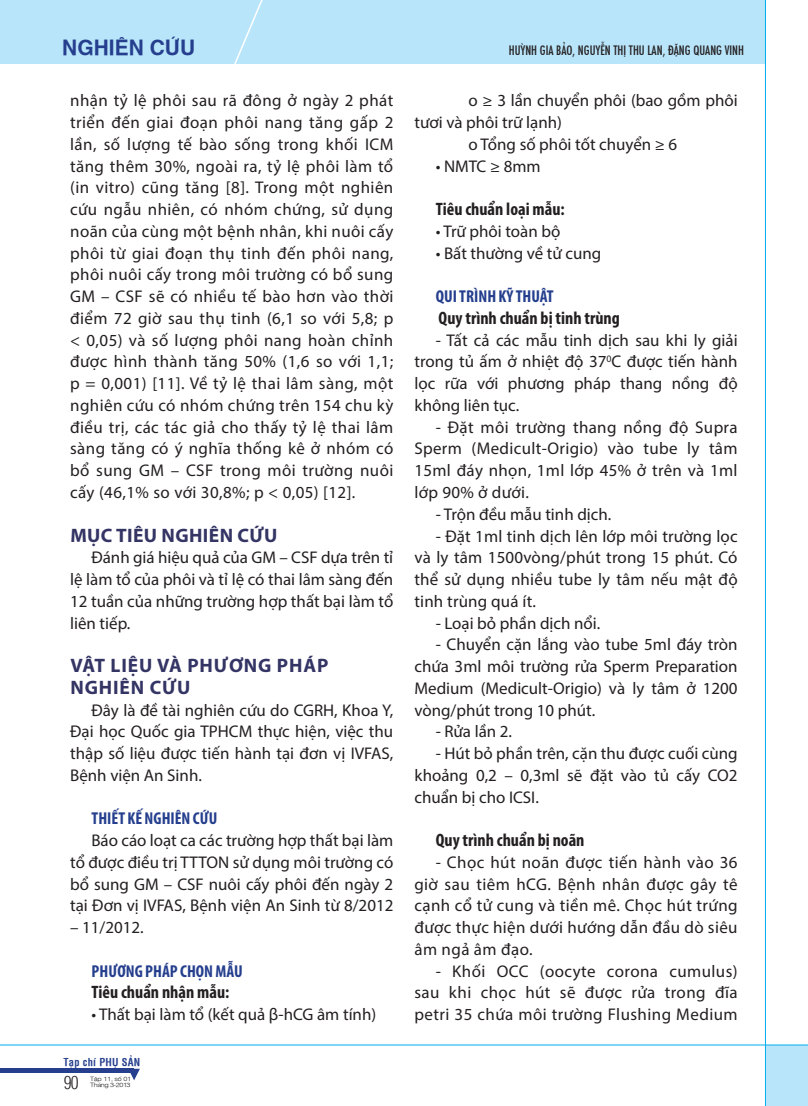
<style>
.page{position:relative;width:808px;height:1106px;background:#fff}
.page>*{position:absolute;margin:0;border:0;box-sizing:border-box;transform-origin:0 0}
.t1{font:700 21px "SFU Helvetica";color:#253f8e}
.t2{font:700 19.5px/21.8px "Myriad Pro";letter-spacing:.045em;color:#343465}
.t3{font:700 19.5px "Myriad Pro";letter-spacing:.02em;color:#343465}
.t4{font:700 condensed 18px "Myriad Pro";color:#231f20}
.t5{font:300 condensed 17.55px "SFU Helvetica";color:#231f20}
.t6{font:700 condensed 17.25px "Myriad Pro";color:#253f8e}
.t7{font:16.95px/21.8px "Myriad Pro";color:#231f20;text-align:justify}
.t8{font:14.25px "SFU Function Condensed";color:#231f20}
.t9{font:700 condensed 10.5px "SFU Helvetica";letter-spacing:.025em;color:#253f8e}
.t10{font:300 6px/6px "SFU Helvetica";letter-spacing:-.05em;color:#231f20;scale:1.19 1}
</style>
<div class="page">
<div style="left:0;top:0;width:765px;height:63px;background:#b9e5fa"></div>
<div style="left:766px;top:1045px;width:42px;height:61px;background:#b9e5fa"></div>
<hr style="left:765px;top:0;width:1px;height:1106px;background:#00aeef">
<hr style="left:0;top:1044px;width:808px;height:1px;background:#00aeef">
<svg style="left:233px;top:0;width:35px;height:64px"></svg>
<svg style="left:130px;top:1068px;width:10px;height:12px"></svg>
<div style="left:0;top:1068px;width:134px;height:5px;background:#253f8e"></div>
<p class="t1" style="left:62px;top:31px;width:134px">NGHIÊN CỨU</p>
<p class="t7" style="left:70px;top:89px;width:325px">nhận tỷ lệ phôi sau rã đông ở ngày 2 phát triển đến giai đoạn phôi nang tăng gấp 2 lần, số lượng tế bào sống trong khối ICM tăng thêm 30%, ngoài ra, tỷ lệ phôi làm tổ (in vitro) cũng tăng [8]. Trong một nghiên cứu ngẫu nhiên, có nhóm chứng, sử dụng noãn của cùng một bệnh nhân, khi nuôi cấy phôi từ giai đoạn thụ tinh đến phôi nang, phôi nuôi cấy trong môi trường có bổ sung GM – CSF sẽ có nhiều tế bào hơn vào thời điểm 72 giờ sau thụ tinh (6,1 so với 5,8; p &lt; 0,05) và số lượng phôi nang hoàn chỉnh được hình thành tăng 50% (1,6 so với 1,1; p = 0,001) [11]. Về tỷ lệ thai lâm sàng, một nghiên cứu có nhóm chứng trên 154 chu kỳ điều trị, các tác giả cho thấy tỷ lệ thai lâm sàng tăng có ý nghĩa thống kê ở nhóm có bổ sung GM – CSF trong môi trường nuôi cấy (46,1% so với 30,8%; p &lt; 0,05) [12].</p>
<p class="t3" style="left:70px;top:522px;width:208px">Mục tiêu nghiên cứu</p>
<p class="t7" style="left:70px;top:546px;width:325px;text-indent:21px">Đánh giá hiệu quả của GM – CSF dựa trên tỉ lệ làm tổ của phôi và tỉ lệ có thai lâm sàng đến 12 tuần của những trường hợp thất bại làm tổ liên tiếp.</p>
<p class="t2" style="left:70px;top:654px;width:259px">Vật liệu và phương pháp nghiên cứu</p>
<p class="t7" style="left:70px;top:698px;width:325px;text-indent:21px">Đây là đề tài nghiên cứu do CGRH, Khoa Y, Đại học Quốc gia TPHCM thực hiện, việc thu thập số liệu được tiến hành tại đơn vị IVFAS, Bệnh viện An Sinh.</p>
<p class="t6" style="left:92px;top:808px;width:127px">Thiết kế nghiên cứu</p>
<p class="t7" style="left:70px;top:829px;width:325px;text-indent:21px">Báo cáo loạt ca các trường hợp thất bại làm tổ được điều trị TTTON sử dụng môi trường có bổ sung GM – CSF nuôi cấy phôi đến ngày 2 tại Đơn vị IVFAS, Bệnh viện An Sinh từ 8/2012</p>
<p class="t7" style="left:70px;top:916px;width:75px">– 11/2012.</p>
<p class="t6" style="left:92px;top:960px;width:153px">Ph ương pháp chọn mẫu</p>
<p class="t4" style="left:91px;top:981px;width:139px">Tiêu chuẩn nhận mẫu:</p>
<p class="t7" style="left:91px;top:1003px;width:286px">• Thất bại làm tổ (kết quả β-hCG âm tính)</p>
<p class="t9" style="left:63px;top:1054px;width:78px">Tạp chí Phụ Sản</p>
<p class="t5" style="left:64px;top:1069px;width:16px">90</p>
<p class="t10" style="left:90px;top:1075px;width:36px">Tập 11, số 01<br>Tháng 3-2013</p>
<p class="t8" style="left:509px;top:39px;width:237px">HUỲNH GIA BẢO, NGUYỄN THỊ THU LAN, ĐẶNG QUANG VINH</p>
<p class="t7" style="left:468px;top:89px;width:271px">o ≥ 3 lần chuyển phôi (bao gồm phôi</p>
<p class="t7" style="left:414px;top:111px;width:149px">tươi và phôi trữ lạnh)</p>
<p class="t7" style="left:468px;top:133px;width:210px">o Tổng số phôi tốt chuyển ≥ 6</p>
<p class="t7" style="left:436px;top:155px;width:107px">• NMTC ≥ 8mm</p>
<p class="t4" style="left:436px;top:198px;width:131px">Tiêu chuẩn loại mẫu:</p>
<p class="t7" style="left:436px;top:220px;width:126px">• Trữ phôi toàn bộ</p>
<p class="t7" style="left:436px;top:242px;width:167px">• Bất thường về tử cung</p>
<p class="t6" style="left:436px;top:286px;width:119px">Qui trình kỹ thuật</p>
<p class="t4" style="left:439px;top:307px;width:183px">Quy trình chuẩn bị tinh trùng</p>
<p class="t7" style="left:414px;top:329px;width:325px;text-indent:21px">- Tất cả các mẫu tinh dịch sau khi ly giải trong tủ ấm ở nhiệt độ 37<sup>0</sup>C được tiến hành lọc rữa với phương pháp thang nồng độ không liên tục.</p>
<p class="t7" style="left:414px;top:416px;width:325px;text-indent:21px">- Đặt môi trường thang nồng độ Supra Sperm (Medicult-Origio) vào tube ly tâm 15ml đáy nhọn, 1ml lớp 45% ở trên và 1ml lớp 90% ở dưới.</p>
<p class="t7" style="left:436px;top:503px;width:177px">- Trộn đều mẫu tinh dịch.</p>
<p class="t7" style="left:414px;top:524px;width:325px;text-indent:21px">- Đặt 1ml tinh dịch lên lớp môi trường lọc và ly tâm 1500vòng/phút trong 15 phút. Có thể sử dụng nhiều tube ly tâm nếu mật độ tinh trùng quá ít.</p>
<p class="t7" style="left:436px;top:611px;width:166px">- Loại bỏ phần dịch nổi.</p>
<p class="t7" style="left:414px;top:633px;width:325px;text-indent:21px">- Chuyển cặn lắng vào tube 5ml đáy tròn chứa 3ml môi trường rửa Sperm Preparation Medium (Medicult-Origio) và ly tâm ở 1200 vòng/phút trong 10 phút.</p>
<p class="t7" style="left:436px;top:720px;width:78px">- Rửa lần 2.</p>
<p class="t7" style="left:414px;top:742px;width:325px;text-indent:21px">- Hút bỏ phần trên, cặn thu được cuối cùng khoảng 0,2 – 0,3ml sẽ đặt vào tủ cấy CO2 chuẩn bị cho ICSI.</p>
<p class="t4" style="left:436px;top:829px;width:150px">Quy trình chuẩn bị noãn</p>
<p class="t7" style="left:414px;top:851px;width:325px;text-indent:21px">- Chọc hút noãn được tiến hành vào 36 giờ sau tiêm hCG. Bệnh nhân được gây tê cạnh cổ tử cung và tiền mê. Chọc hút trứng được thực hiện dưới hướng dẫn đầu dò siêu âm ngả âm đạo.</p>
<p class="t7" style="left:414px;top:959px;width:325px;text-indent:21px">- Khối OCC (oocyte corona cumulus) sau khi chọc hút sẽ được rửa trong đĩa petri 35 chứa môi trường Flushing Medium</p>
</div>
